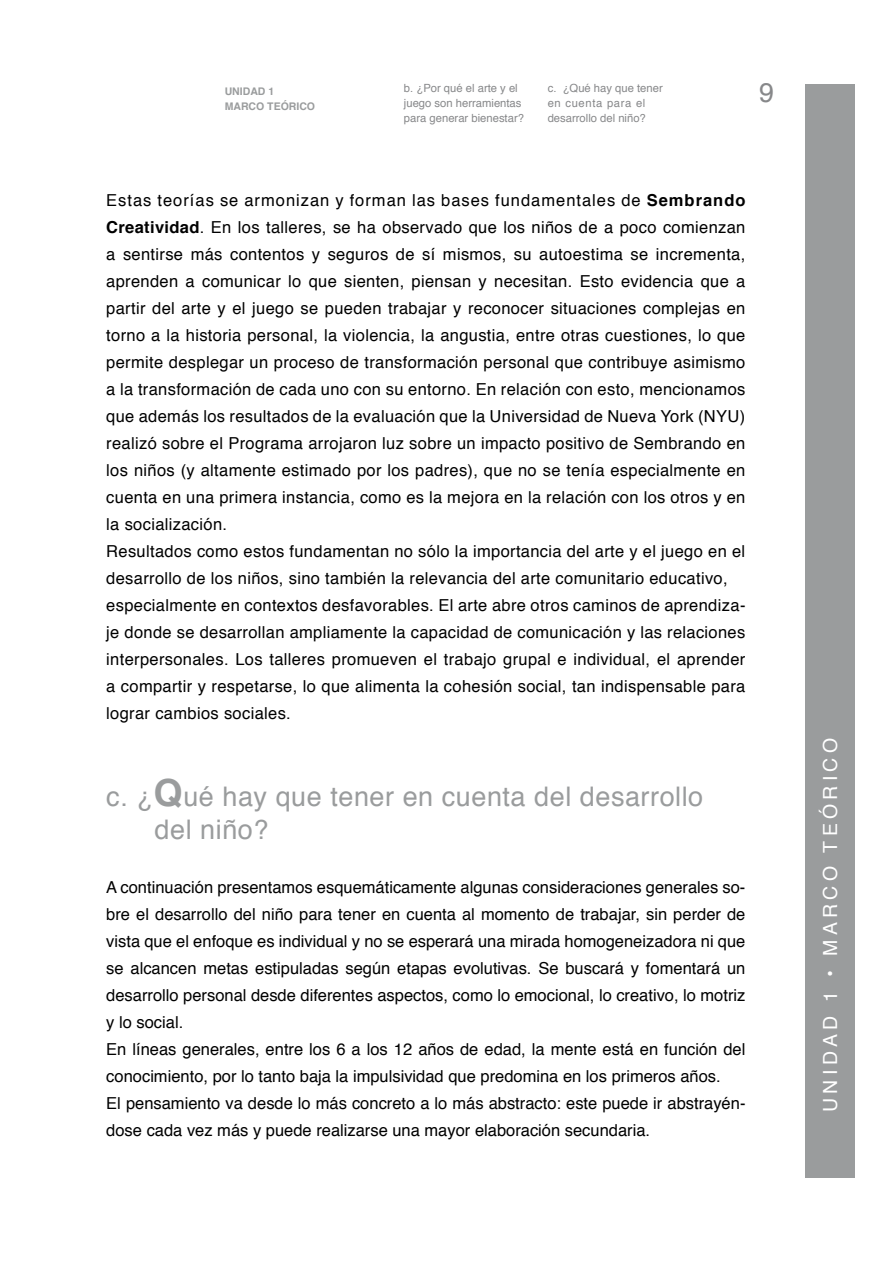
<style>
.page{position:relative;width:893px;height:1263px;background:#fff}
.page>*{position:absolute;margin:0;border:0;box-sizing:border-box;transform-origin:0 0}
.t1{font:27px/33px "Helvetica";letter-spacing:.02em;color:#9a9c9d}
.t2{font:27px "Helvetica";color:#87888a}
.t3{font:19.5px "Helvetica";letter-spacing:.22em;color:#fff}
.t4{font:16.5px/27px "Helvetica";letter-spacing:.02em;color:#000}
.t5{font:16.5px/27px "Helvetica";color:#000}
.t6{font:11.25px/15px "Helvetica";color:#87888a}
.t7{font:700 10.5px "Helvetica";color:#9a9c9d}
.s1{font-weight:700}
.s2{font-weight:700;font-size:37.5px}
</style>
<div class="page">
<div style="left:805px;top:84px;width:50px;height:1093px;background:#9a9c9d"></div>
<p class="t7" style="left:225px;top:83px;width:51px">UNIDAD 1</p>
<h1 class="t2" style="left:759px;top:72px;width:17px">9</h1>
<p class="t7" style="left:225px;top:98px;width:92px">MARCO TEÓRICO</p>
<p class="t6" style="left:404px;top:81px;width:122px">b. ¿Por qué el arte y el juego son herramientas para generar bienestar?</p>
<p class="t6" style="left:548px;top:81px;width:117px">c. ¿Qué hay que tener en cuenta para el desarrollo del niño?</p>
<p class="t4" style="left:106px;top:187px;width:641px">Estas teorías se armonizan y forman las bases fundamentales de <span class="s1">Sembrando Creatividad</span>. En los talleres, se ha observado que los niños de a poco comienzan a sentirse más contentos y seguros de sí mismos, su autoestima se incrementa, aprenden a comunicar lo que sienten, piensan y necesitan. Esto evidencia que a partir del arte y el juego se pueden trabajar y reconocer situaciones complejas en torno a la historia personal, la violencia, la angustia, entre otras cuestiones, lo que permite desplegar un proceso de transformación personal que contribuye asimismo a la transformación de cada uno con su entorno. En relación con esto, mencionamos que además los resultados de la evaluación que la Universidad de Nueva York (NYU) realizó sobre el Programa arrojaron luz sobre un impacto positivo de Sembrando en los niños (y altamente estimado por los padres), que no se tenía especialmente en cuenta en una primera instancia, como es la mejora en la relación con los otros y en la socialización.<br>Resultados como estos fundamentan no sólo la importancia del arte y el juego en el desarrollo de los niños, sino también la relevancia del arte comunitario educativo, especialmente en contextos desfavorables. El arte abre otros caminos de aprendiza&shy;je donde se desarrollan ampliamente la capacidad de comunicación y las relaciones interpersonales. Los talleres promueven el trabajo grupal e individual, el aprender a compartir y respetarse, lo que alimenta la cohesión social, tan indispensable para lograr cambios sociales.</p>
<h1 class="t1" style="left:155px;top:781px;width:550px;text-indent:-48px">c. ¿<span class="s2">Q</span>ué hay que tener en cuenta del desarrollo del niño?</h1>
<p class="t5" style="left:106px;top:874px;width:641px">A continuación presentamos esquemáticamente algunas consideraciones generales so&shy;bre el desarrollo del niño para tener en cuenta al momento de trabajar, sin perder de vista que el enfoque es individual y no se esperará una mirada homogeneizadora ni que se alcancen metas estipuladas según etapas evolutivas. Se buscará y fomentará un desarrollo personal desde diferentes aspectos, como lo emocional, lo creativo, lo motriz y lo social.<br>En líneas generales, entre los 6 a los 12 años de edad, la mente está en función del conocimiento, por lo tanto baja la impulsividad que predomina en los primeros años.<br>El pensamiento va desde lo más concreto a lo más abstracto: este puede ir abstrayén&shy;dose cada vez más y puede realizarse una mayor elaboración secundaria.</p>
<p class="t3" style="left:815px;top:1112px;width:375px;rotate:-90deg">UNIDAD 1 • MARCO TEÓRICO</p>
</div>
